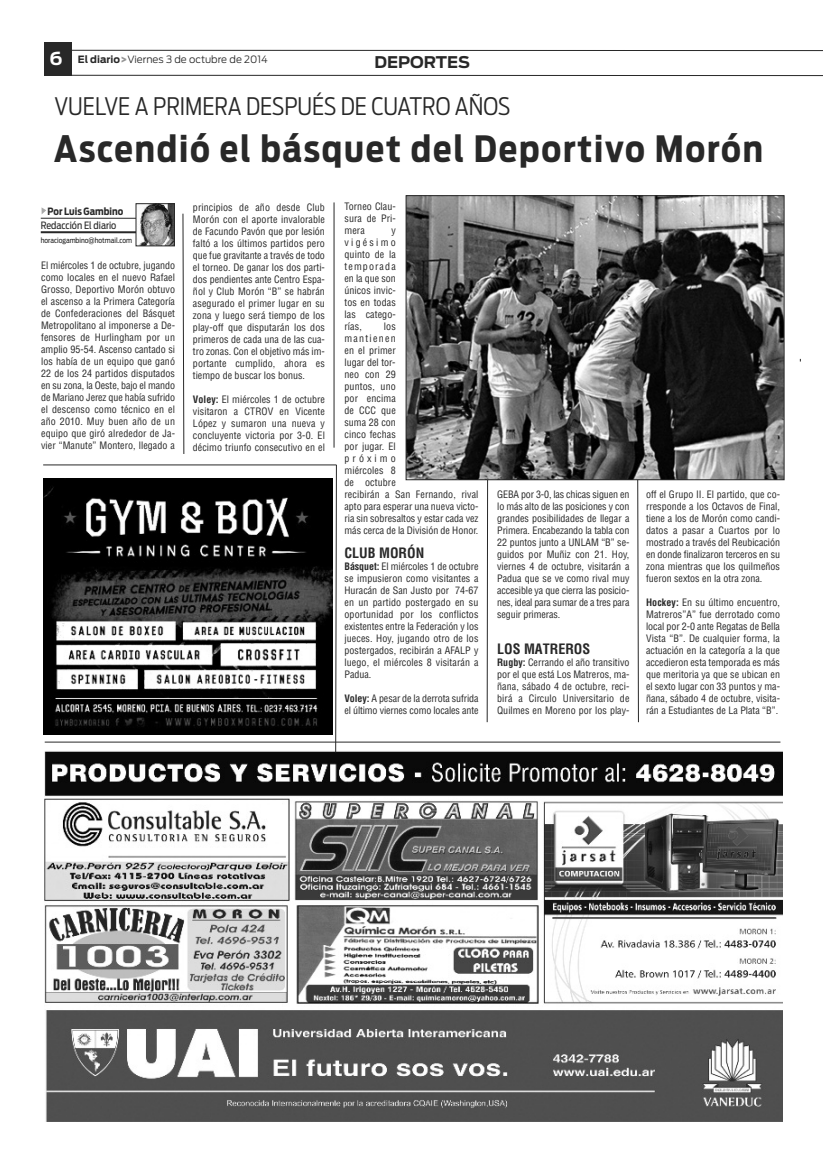
<style>
.page{position:relative;width:823px;height:1163px;background:#fff}
.page>*{position:absolute;margin:0;border:0;box-sizing:border-box;transform-origin:0 0}
.t1{font:700 36px "Antenna Cond";letter-spacing:.05em;color:#282828}
.t2{font:300 24px "Antenna Cond";color:#282828}
.t3{font:700 16px "Antenna";color:#282828}
.t4{font:700 condensed 14px "Helvetica";color:#282828}
.t5{font:condensed 10px/12px "Helvetica";letter-spacing:.005em;color:#282828;text-align:justify}
.t6{font:300 10px "Antenna";color:#282828}
.t7{font:10px "Antenna Cond";color:#282828}
.t8{font:700 10px "Antenna Cond";color:#282828}
.t9{font:7.3px "Antenna Cond";color:#282828}
.s1{font-weight:700;font-size:18px;color:#fff}
.s2{font-weight:700}
.s3{font-weight:900;color:#949494}
</style>
<div class="page">
<svg style="left:44px;top:50px;width:778px;height:1px"></svg>
<div style="left:45px;top:43px;width:27px;height:33px;background:#282828"></div>
<svg style="left:44px;top:74px;width:778px;height:3px"></svg>
<img style="left:45px;top:751px;width:737px;height:370px">
<svg style="left:182px;top:213px;width:2px;height:241px"></svg>
<hr style="left:333px;top:202px;width:1px;height:245px;background:#282828">
<hr style="left:45px;top:741px;width:735px;height:1px;background:#282828">
<hr style="left:41px;top:218px;width:134px;height:1px;background:#282828">
<hr style="left:41px;top:231px;width:134px;height:2px;background:#282828">
<svg style="left:41px;top:207px;width:5px;height:7px"></svg>
<img style="left:138px;top:205px;width:35px;height:39px">
<div style="left:136px;top:203px;width:39px;height:43px;border:1px solid #282828"></div>
<hr style="left:43px;top:464px;width:293px;height:1px;background:#282828">
<svg style="left:335px;top:464px;width:2px;height:288px"></svg>
<img style="left:43px;top:478px;width:289px;height:256px">
<svg style="left:486px;top:480px;width:2px;height:242px"></svg>
<svg style="left:636px;top:480px;width:2px;height:242px"></svg>
<img style="left:407px;top:197px;width:374px;height:281px">
<div style="left:405px;top:195px;width:378px;height:285px;border:1px solid #282828"></div>
<p class="t6" style="left:49px;top:53px;width:220px"><span class="s1">6</span> <span class="s2">El diario</span><span class="s3">&gt;</span>Viernes 3 de octubre de 2014</p>
<h3 class="t3" style="left:374px;top:52px;width:97px">DEPORTES</h3>
<h2 class="t2" style="left:54px;top:92px;width:457px">VUELVE A PRIMERA DESPUÉS DE CUATRO AÑOS</h2>
<h1 class="t1" style="left:54px;top:127px;width:710px">Ascendió el básquet del Deportivo Morón</h1>
<p class="t8" style="left:48px;top:205px;width:77px">Por Luis Gambino</p>
<p class="t7" style="left:41px;top:219px;width:77px">Redacción El diario</p>
<p class="t9" style="left:41px;top:235px;width:93px">horaciogambino@hotmail.com</p>
<p class="t5" style="left:344px;top:201px;width:53px">Torneo Clau&shy;sura de Pri&shy;mera</p>
<p class="t5" style="left:193px;top:202px;width:133px">principios de año desde Club Morón con el aporte invalorable de Facundo Pavón que por lesión faltó a los últimos partidos pero que fue gravitante a través de todo el torneo. De ganar los dos parti&shy;dos pendientes ante Centro Espa&shy;ñol y Club Morón “B” se habrán asegurado el primer lugar en su zona y luego será tiempo de los play-off que disputarán los dos primeros de cada una de las cua&shy;tro zonas. Con el objetivo más im&shy;portante cumplido, ahora es tiempo de buscar los bonus.</p>
<p class="t5" style="left:193px;top:394px;width:133px"><span class="s2">Voley:</span> El miércoles 1 de octubre visitaron a CTROV en Vicente López y sumaron una nueva y concluyente victoria por 3-0. El décimo triunfo consecutivo en el</p>
<p class="t5" style="left:344px;top:225px;width:53px;text-indent:47px">y vigésimo quinto de la temporada en la que son únicos invic&shy;tos en todas las catego&shy;rías,</p>
<p class="t5" style="left:41px;top:260px;width:135px">El miércoles 1 de octubre, jugando como locales en el nuevo Rafael Grosso, Deportivo Morón obtuvo el ascenso a la Primera Categoría de Confederaciones del Básquet Metropolitano al imponerse a De&shy;fensores de Hurlingham por un amplio 95-54. Ascenso cantado si los había de un equipo que ganó 22 de los 24 partidos disputados en su zona, la Oeste, bajo el mando de Mariano Jerez que había sufrido el descenso como técnico en el año 2010. Muy buen año de un equipo que giró alrededor de Ja&shy;vier “Manute” Montero, llegado a</p>
<p class="t5" style="left:344px;top:321px;width:135px;text-align:left;text-indent:39px">los<br>mantienen<br>en el primer<br>lugar del tor-<br>neo con 29<br>puntos, uno<br>por encima<br>de CCC que<br>suma 28 con<br>cinco fechas<br>por jugar. El<br>próximo<br>miércoles 8<br>de octubre<br>recibirán a San Fernando, rival apto para esperar una nueva victo&shy;ria sin sobresaltos y estar cada vez más cerca de la División de Honor.</p>
<h3 class="t4" style="left:344px;top:547px;width:81px">CLUB MORÓN</h3>
<p class="t5" style="left:344px;top:561px;width:135px"><span class="s2">Básquet:</span> El miércoles 1 de octubre se impusieron como visitantes a Huracán de San Justo por 74-67 en un partido postergado en su oportunidad por los conflictos existentes entre la Federación y los jueces. Hoy, jugando otro de los postergados, recibirán a AFALP y luego, el miércoles 8 visitarán a Padua.</p>
<p class="t5" style="left:344px;top:693px;width:135px"><span class="s2">Voley:</span> A pesar de la derrota sufrida el último viernes como locales ante</p>
<p class="t5" style="left:497px;top:488px;width:134px">GEBA por 3-0, las chicas siguen en lo más alto de las posiciones y con grandes posibilidades de llegar a Primera. Encabezando la tabla con 22 puntos junto a UNLAM “B” se&shy;guidos por Muñiz con 21. Hoy, viernes 4 de octubre, visitarán a Padua que se ve como rival muy accesible ya que cierra las posicio&shy;nes, ideal para sumar de a tres para seguir primeras.</p>
<h3 class="t4" style="left:497px;top:643px;width:94px">LOS MATREROS</h3>
<p class="t5" style="left:497px;top:656px;width:134px"><span class="s2">Rugby:</span> Cerrando el año transitivo por el que está Los Matreros, ma&shy;ñana, sábado 4 de octubre, reci&shy;birá a Circulo Universitario de Quilmes en Moreno por los play-</p>
<p class="t5" style="left:645px;top:488px;width:135px">off el Grupo II. El partido, que co&shy;rresponde a los Octavos de Final, tiene a los de Morón como candi&shy;datos a pasar a Cuartos por lo mostrado a través del Reubicación en donde finalizaron terceros en su zona mientras que los quilmeños fueron sextos en la otra zona.</p>
<p class="t5" style="left:645px;top:596px;width:135px"><span class="s2">Hockey:</span> En su último encuentro, Matreros”A” fue derrotado como local por 2-0 ante Regatas de Bella Vista “B”. De cualquier forma, la actuación en la categoría a la que accedieron esta temporada es más que meritoria ya que se ubican en el sexto lugar con 33 puntos y ma&shy;ñana, sábado 4 de octubre, visita&shy;rán a Estudiantes de La Plata “B”.</p>
</div>
